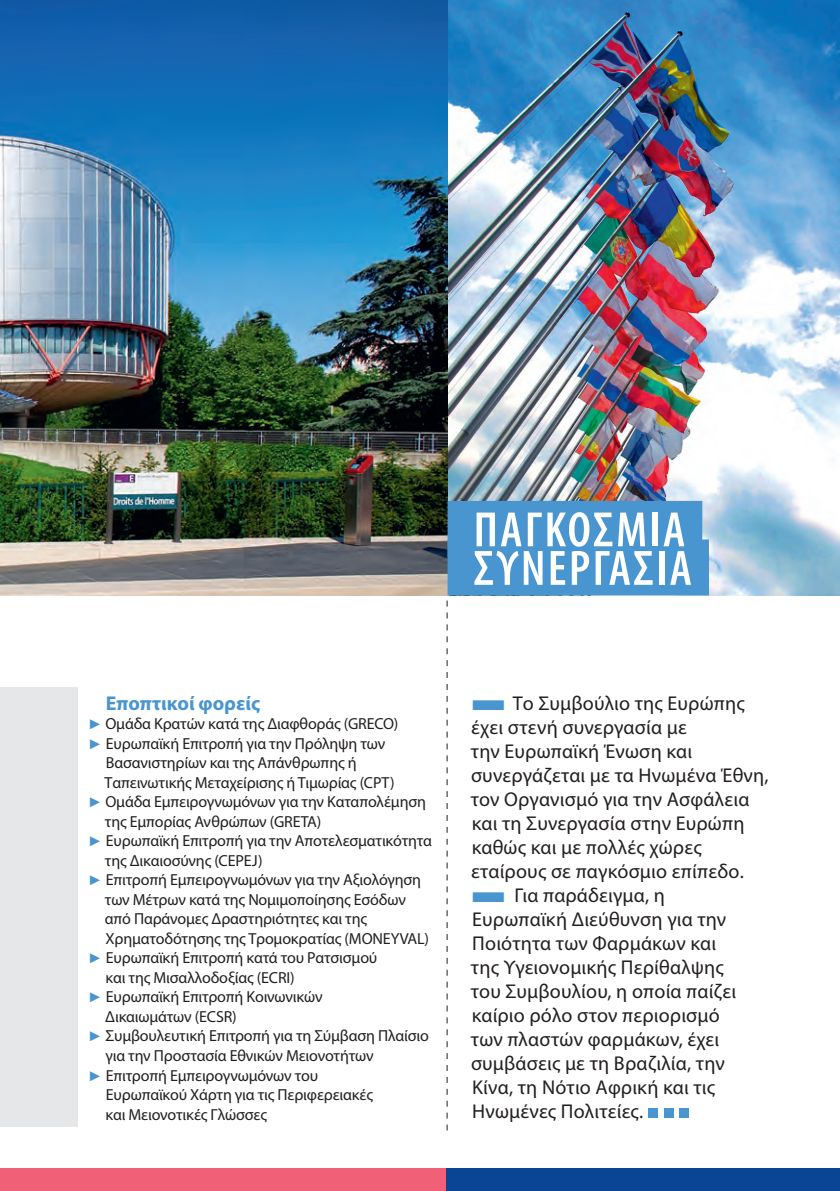
<style>
.page{position:relative;width:840px;height:1191px;background:#fff}
.page>*{position:absolute;margin:0;border:0;box-sizing:border-box;transform-origin:0 0}
.t1{font:600 condensed 50px/38.4px "Myriad Pro";letter-spacing:.045em;color:#fff}
.t2{font:20px/24px "Myriad Pro";letter-spacing:.01em;color:#231f20}
.t3{font:700 20px "Myriad Pro";color:#4895d0}
.t4{font:16px "Myriad Pro";letter-spacing:-.01em;color:#231f20}
.s1{font-family:"Arial";font-size:14px;color:#4895d0}
.s2{color:#4895d0}
</style>
<div class="page">
<img style="left:0;top:0;width:839px;height:595px">
<div style="left:648px;top:1108px;width:10px;height:9px;background:#4895d0"></div>
<div style="left:663px;top:1108px;width:10px;height:9px;background:#4895d0"></div>
<div style="left:678px;top:1108px;width:10px;height:9px;background:#4895d0"></div>
<div style="left:447px;top:501px;width:255px;height:56px;background:#4895d0"></div>
<div style="left:447px;top:539px;width:261px;height:56px;background:#4895d0"></div>
<svg style="left:446px;top:600px;width:1px;height:530px"></svg>
<div style="left:0;top:1168px;width:447px;height:23px;background:#f06178"></div>
<div style="left:446px;top:1168px;width:393px;height:23px;background:#094594"></div>
<div style="left:0;top:687px;width:77px;height:439px;background:#e6e7e9"></div>
<h1 class="t1" style="left:473px;top:509px;width:220px">ΠΑΓΚΟΣΜΙΑ<br>ΣΥΝΕΡΓΑΣΙΑ</h1>
<p class="t3" style="left:106px;top:690px;width:156px">Εποπτικοί φορείς</p>
<p class="t4" style="left:88px;top:714px;width:312px"><span class="s1">►</span> Ομάδα Κρατών κατά της Διαφθοράς (GRECO)</p>
<p class="t4" style="left:88px;top:733px;width:298px"><span class="s1">►</span> Ευρωπαϊκή Επιτροπή για την Πρόληψη των</p>
<p class="t4" style="left:106px;top:753px;width:252px">Βασανιστηρίων και της Απάνθρωπης ή</p>
<p class="t4" style="left:104px;top:772px;width:291px">Ταπεινωτικής Μεταχείρισης ή Τιμωρίας (CPT)</p>
<p class="t4" style="left:88px;top:792px;width:339px"><span class="s1">►</span> Ομάδα Εμπειρογνωμόνων για την Καταπολέμηση</p>
<p class="t4" style="left:105px;top:811px;width:218px">της Εμπορίας Ανθρώπων (GRETA)</p>
<p class="t4" style="left:88px;top:831px;width:345px"><span class="s1">►</span> Ευρωπαϊκή Επιτροπή για την Αποτελεσματικότητα</p>
<p class="t4" style="left:105px;top:850px;width:159px">της Δικαιοσύνης (CEPEJ)</p>
<p class="t4" style="left:88px;top:870px;width:334px"><span class="s1">►</span> Επιτροπή Εμπειρογνωμόνων για την Αξιολόγηση</p>
<p class="t4" style="left:105px;top:889px;width:302px">των Μέτρων κατά της Νομιμοποίησης Εσόδων</p>
<p class="t4" style="left:105px;top:909px;width:264px">από Παράνομες Δραστηριότητες και της</p>
<p class="t4" style="left:106px;top:928px;width:325px">Χρηματοδότησης της Τρομοκρατίας (MONEYVAL)</p>
<p class="t4" style="left:88px;top:948px;width:290px"><span class="s1">►</span> Ευρωπαϊκή Επιτροπή κατά του Ρατσισμού</p>
<p class="t4" style="left:105px;top:967px;width:191px">και της Μισαλλοδοξίας (ECRI)</p>
<p class="t4" style="left:88px;top:987px;width:236px"><span class="s1">►</span> Ευρωπαϊκή Επιτροπή Κοινωνικών</p>
<p class="t4" style="left:105px;top:1006px;width:133px">Δικαιωμάτων (ECSR)</p>
<p class="t4" style="left:88px;top:1026px;width:342px"><span class="s1">►</span> Συμβουλευτική Επιτροπή για τη Σύμβαση Πλαίσιο</p>
<p class="t4" style="left:105px;top:1045px;width:269px">για την Προστασία Εθνικών Μειονοτήτων</p>
<p class="t4" style="left:88px;top:1065px;width:231px"><span class="s1">►</span> Επιτροπή Εμπειρογνωμόνων του</p>
<p class="t4" style="left:106px;top:1084px;width:268px">Ευρωπαϊκού Χάρτη για τις Περιφερειακές</p>
<p class="t4" style="left:105px;top:1104px;width:163px">και Μειονοτικές Γλώσσες</p>
<p class="t2" style="left:470px;top:690px;width:299px"><span class="s2">■</span> Το Συμβούλιο της Ευρώπης έχει στενή συνεργασία με<br>την Ευρωπαϊκή Ένωση και συνεργάζεται με τα Ηνωμένα Έθνη, τον Οργανισμό για την Ασφάλεια και τη Συνεργασία στην Ευρώπη καθώς και με πολλές χώρες εταίρους σε παγκόσμιο επίπεδο.</p>
<p class="t2" style="left:470px;top:882px;width:266px"><span class="s2">■</span> Για παράδειγμα, η<br>Ευρωπαϊκή Διεύθυνση για την<br>Ποιότητα των Φαρμάκων και της Υγειονομικής Περίθαλψης του Συμβουλίου, η οποία παίζει καίριο ρόλο στον περιορισμό των πλαστών φαρμάκων, έχει συμβάσεις με τη Βραζιλία, την<br>Κίνα, τη Νότιο Αφρική και τις<br>Ηνωμένες Πολιτείες.</p>
</div>
